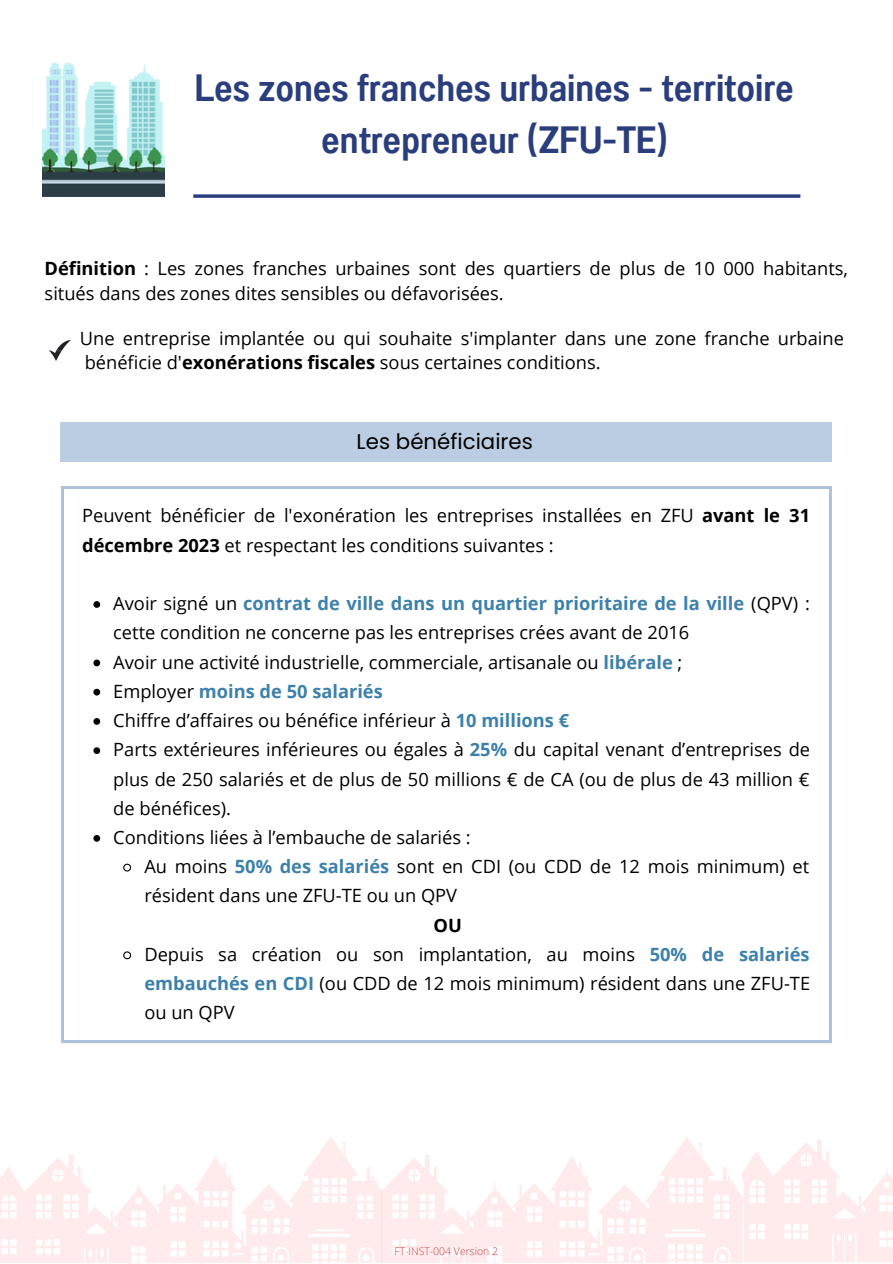
<style>
.page{position:relative;width:893px;height:1264px;background:#fff}
.page>*{position:absolute;margin:0;border:0;box-sizing:border-box;transform-origin:0 0}
.t1{font:38.1px/52.5px "Anantason Semi Bold Wd 75";color:#2a3d7c;text-align:center}
.t2{font:21.3px "Poppins";color:#000}
.t3{font:18.3px/29.2px "Open Sans";color:#000}
.t4{font:700 18.3px "Open Sans";color:#000}
.t5{font:300 10.5px "Open Sans";color:#c74344}
.s1{font-weight:700}
.s2{font-weight:700;color:#3d81ab}
</style>
<div class="page">
<svg style="left:193px;top:194px;width:607px;height:4px;background:#47578e"></svg>
<img style="left:42px;top:62px;width:123px;height:134px">
<div style="left:60px;top:422px;width:771px;height:40px;background:#bbcde3"></div>
<svg style="left:93px;top:601px;width:7px;height:7px"></svg>
<svg style="left:93px;top:659px;width:7px;height:7px"></svg>
<svg style="left:93px;top:688px;width:7px;height:7px"></svg>
<svg style="left:93px;top:718px;width:7px;height:6px"></svg>
<svg style="left:93px;top:747px;width:7px;height:7px"></svg>
<svg style="left:93px;top:835px;width:7px;height:6px"></svg>
<svg style="left:123px;top:863px;width:9px;height:9px"></svg>
<svg style="left:123px;top:951px;width:9px;height:9px"></svg>
<img style="left:50px;top:340px;width:20px;height:20px">
<svg style="left:0;top:1137px;width:381px;height:125px;fill:#fff1f1"></svg>
<svg style="left:382px;top:1137px;width:510px;height:125px"></svg>
<h1 class="t1" style="left:195px;top:61px;width:600px">Les zones franches urbaines - territoire entrepreneur (ZFU-TE)</h1>
<p class="t3" style="left:45px;top:256px;width:804px;line-height:24.8px"><span class="s1">Définition</span> : Les zones franches urbaines sont des quartiers de plus de 10 000 habitants, situés dans des zones dites sensibles ou défavorisées.</p>
<p class="t3" style="left:80px;top:325px;width:765px;line-height:24.8px">Une entreprise implantée ou qui souhaite s'implanter dans une zone franche urbaine bénéficie d'<span class="s1">exonérations fiscales</span> sous certaines conditions.</p>
<p class="t2" style="left:356px;top:426px;width:178px">Les bénéficiaires</p>
<p class="t3" style="left:82px;top:500px;width:729px">Peuvent bénéficier de l'exonération les entreprises installées en ZFU <span class="s1">avant le 31 décembre 2023</span> et respectant les conditions suivantes :</p>
<p class="t3" style="left:113px;top:588px;width:698px">Avoir signé un <span class="s2">contrat de ville dans un quartier prioritaire de la ville</span> (QPV) : cette condition ne concerne pas les entreprises crées avant de 2016<br>Avoir une activité industrielle, commerciale, artisanale ou <span class="s2">libérale</span> ;<br>Employer <span class="s2">moins de 50 salariés<br></span>Chiffre d’affaires ou bénéfice inférieur à <span class="s2">10 millions €<br></span>Parts extérieures inférieures ou égales à <span class="s2">25%</span> du capital venant d’entreprises de plus de 250 salariés et de plus de 50 millions € de CA (ou de plus de 43 million € de bénéfices).<br>Conditions liées à l’embauche de salariés :</p>
<p class="t3" style="left:144px;top:851px;width:666px">Au moins <span class="s2">50% des salariés</span> sont en CDI (ou CDD de 12 mois minimum) et résident dans une ZFU-TE ou un QPV</p>
<p class="t4" style="left:433px;top:912px;width:30px">OU</p>
<p class="t3" style="left:144px;top:939px;width:667px;text-align:justify">Depuis sa création ou son implantation, au moins <span class="s2">50% de salariés embauchés en CDI</span> (ou CDD de 12 mois minimum) résident dans une ZFU-TE ou un QPV</p>
<p class="t5" style="left:394px;top:1243px;width:105px">FT-INST-004 Version 2</p>
</div>
